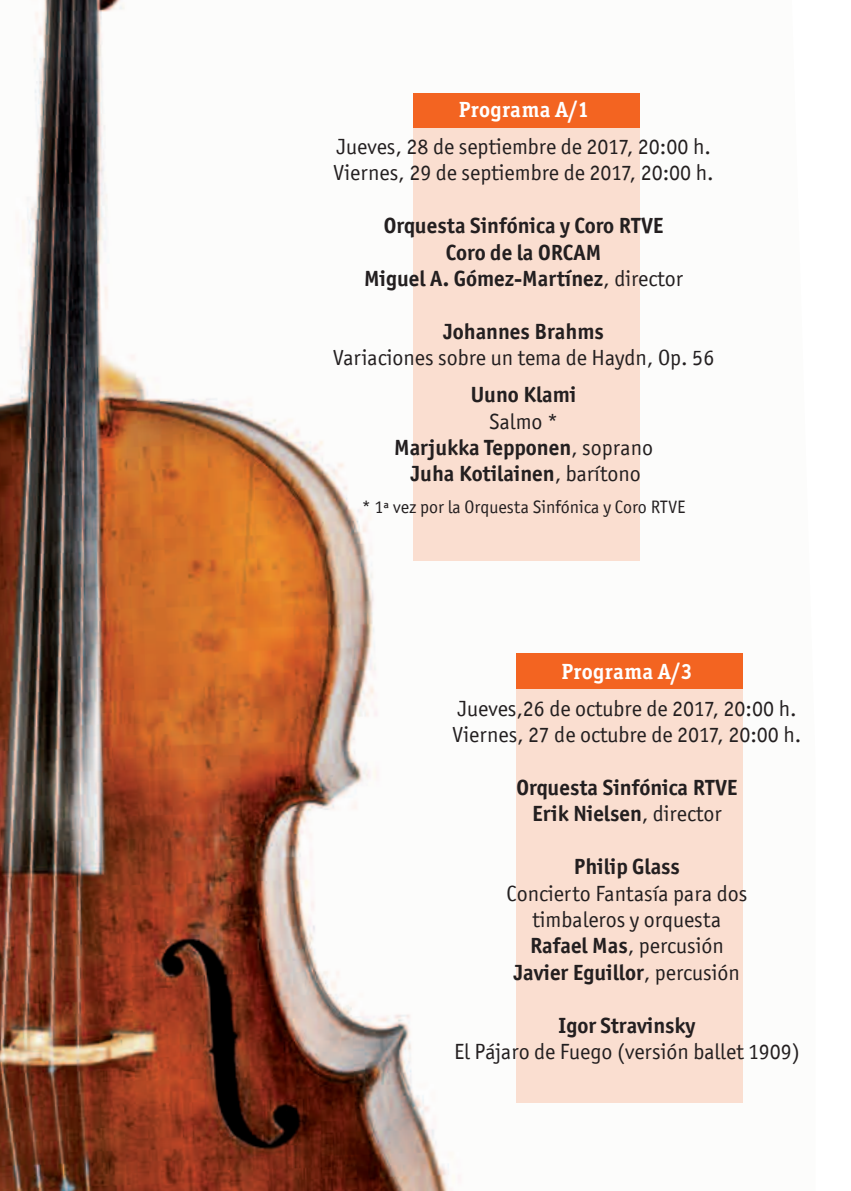
<style>
.page{position:relative;width:851px;height:1191px;background:#fff}
.page>*{position:absolute;margin:0;border:0;box-sizing:border-box;transform-origin:0 0}
.t1{font:22px/26.4px "ITC Officina RTVE Sans";color:#231f20}
.t2{font:700 22px/26.4px "ITC Officina RTVE Sans";color:#231f20;text-align:center}
.t3{font:700 22px "ITC Officina RTVE Serif";letter-spacing:.005em;color:#fff}
.t4{font:18px "ITC Officina RTVE Sans";color:#231f20}
.s1{font-weight:400}
.s2{font-weight:700}
</style>
<div class="page">
<img style="left:0;top:0;width:743px;height:1191px">
<div style="left:516px;top:689px;width:226px;height:413px;background:#faded0"></div>
<div style="left:516px;top:653px;width:226px;height:36px;background:#f36421"></div>
<div style="left:413px;top:127px;width:226px;height:433px;background:#faded0"></div>
<div style="left:413px;top:93px;width:226px;height:34px;background:#f36421"></div>
<p class="t3" style="left:458px;top:96px;width:131px">Programa A/1</p>
<p class="t1" style="left:333px;top:133px;width:381px">Jueves, 28 de septiembre de 2017, 20:00 h.<br>Viernes, 29 de septiembre de 2017, 20:00 h.</p>
<p class="t2" style="left:364px;top:212px;width:321px">Orquesta Sinfónica y Coro RTVE<br>Coro de la ORCAM<br>Miguel A. Gómez-Martínez<span class="s1">, director</span></p>
<p class="t2" style="left:443px;top:318px;width:162px">Johannes Brahms</p>
<p class="t1" style="left:333px;top:344px;width:383px">Variaciones sobre un tema de Haydn, Op. 56</p>
<p class="t2" style="left:471px;top:381px;width:107px">Uuno Klami</p>
<p class="t2" style="left:394px;top:407px;width:260px"><span class="s1">Salmo *<br></span>Marjukka Tepponen<span class="s1">, soprano<br></span>Juha Kotilainen<span class="s1">, barítono</span></p>
<p class="t4" style="left:362px;top:497px;width:325px">* 1ª vez por la Orquesta Sinfónica y Coro RTVE</p>
<p class="t3" style="left:561px;top:658px;width:132px">Programa A/3</p>
<p class="t1" style="left:452px;top:695px;width:350px">Jueves,26 de octubre de 2017, 20:00 h.<br>Viernes, 27 de octubre de 2017, 20:00 h.</p>
<p class="t2" style="left:516px;top:774px;width:222px">Orquesta Sinfónica RTVE<br>Erik Nielsen<span class="s1">, director</span></p>
<p class="t2" style="left:574px;top:853px;width:108px">Philip Glass</p>
<p class="t1" style="left:506px;top:880px;width:242px;text-align:center">Concierto Fantasía para dos timbaleros y orquesta<br><span class="s2">Rafael Mas</span>, percusión<br><span class="s2">Javier Eguillor</span>, percusión</p>
<p class="t2" style="left:558px;top:1011px;width:138px">Igor Stravinsky</p>
<p class="t1" style="left:454px;top:1038px;width:347px">El Pájaro de Fuego (versión ballet 1909)</p>
</div>
